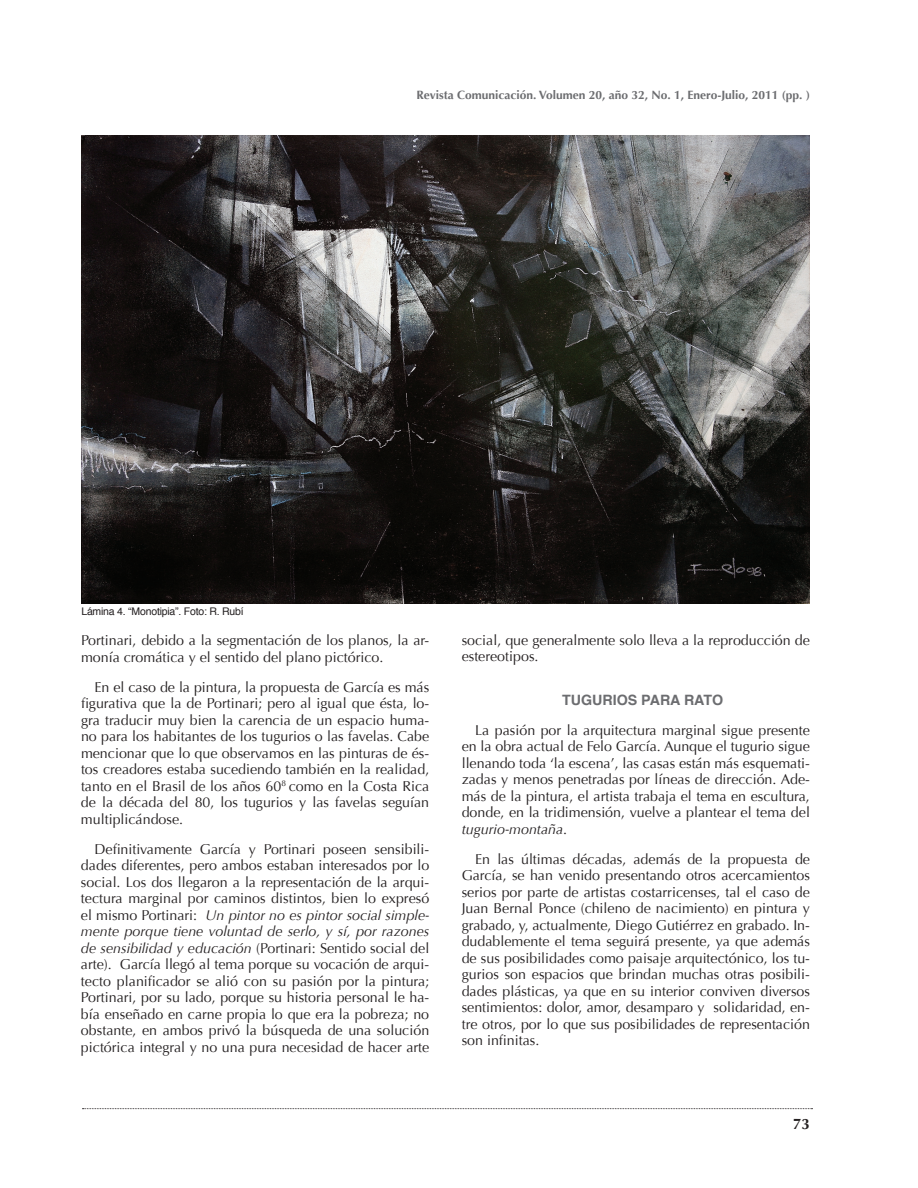
<style>
.page{position:relative;width:918px;height:1188px;background:#fff}
.page>*{position:absolute;margin:0;border:0;box-sizing:border-box;transform-origin:0 0}
.t1{font:700 15px "Optima";color:#231f20}
.t2{font:14.25px/16.5px "Optima";color:#231f20;text-align:justify}
.t3{font:700 14.25px "Helvetica";color:#6c6d70}
.t4{font:700 12px "Optima";color:#6c6d70}
.t5{font:10.5px "Helvetica";letter-spacing:-.02em;color:#231f20}
.s1{font-style:italic}
</style>
<div class="page">
<svg style="left:82px;top:1108px;width:731px;height:1px"></svg>
<img style="left:81px;top:135px;width:729px;height:469px">
<p class="t4" style="left:416px;top:88px;width:395px">Revista Comunicación. Volumen 20, año 32, No. 1, Enero-Julio, 2011 (pp. )</p>
<p class="t5" style="left:81px;top:604px;width:164px">Lámina 4. “Monotipia”. Foto: R. Rubí</p>
<p class="t2" style="left:81px;top:632px;width:350px">Portinari, debido a la segmentación de los planos, la ar&shy;monía cromática y el sentido del plano pictórico.</p>
<p class="t2" style="left:81px;top:679px;width:350px;text-indent:13px">En el caso de la pintura, la propuesta de García es más figurativa que la de Portinari; pero al igual que ésta, lo&shy;gra traducir muy bien la carencia de un espacio huma&shy;no para los habitantes de los tugurios o las favelas. Cabe mencionar que lo que observamos en las pinturas de és&shy;tos creadores estaba sucediendo también en la realidad, tanto en el Brasil de los años 60<sup>8</sup> como en la Costa Rica de la década del 80, los tugurios y las favelas seguían multiplicándose.</p>
<p class="t2" style="left:81px;top:841px;width:350px;text-indent:13px">Definitivamente García y Portinari poseen sensibili&shy;dades diferentes, pero ambos estaban interesados por lo social. Los dos llegaron a la representación de la arqui&shy;tectura marginal por caminos distintos, bien lo expresó el mismo Portinari: <span class="s1">Un pintor no es pintor social simple&shy;mente porque tiene voluntad de serlo, y sí, por razones de sensibilidad y educación</span> (Portinari: Sentido social del arte). García llegó al tema porque su vocación de arqui&shy;tecto planificador se alió con su pasión por la pintura; Portinari, por su lado, porque su historia personal le ha&shy;bía enseñado en carne propia lo que era la pobreza; no obstante, en ambos privó la búsqueda de una solución pictórica integral y no una pura necesidad de hacer arte</p>
<p class="t2" style="left:462px;top:632px;width:350px">social, que generalmente solo lleva a la reproducción de estereotipos.</p>
<p class="t3" style="left:562px;top:688px;width:162px">TUG URIOS PARA RATO</p>
<p class="t2" style="left:462px;top:722px;width:350px;text-indent:13px">La pasión por la arquitectura marginal sigue presente en la obra actual de Felo García. Aunque el tugurio sigue llenando toda ‘la escena’, las casas están más esquemati&shy;zadas y menos penetradas por líneas de dirección. Ade&shy;más de la pintura, el artista trabaja el tema en escultura, donde, en la tridimensión, vuelve a plantear el tema del <span class="s1">tugurio-montaña</span>.</p>
<p class="t2" style="left:462px;top:851px;width:350px;text-indent:13px">En las últimas décadas, además de la propuesta de García, se han venido presentando otros acercamientos serios por parte de artistas costarricenses, tal el caso de Juan Bernal Ponce (chileno de nacimiento) en pintura y grabado, y, actualmente, Diego Gutiérrez en grabado. In&shy;dudablemente el tema seguirá presente, ya que además de sus posibilidades como paisaje arquitectónico, los tu&shy;gurios son espacios que brindan muchas otras posibili&shy;dades plásticas, ya que en su interior conviven diversos sentimientos: dolor, amor, desamparo y solidaridad, en&shy;tre otros, por lo que sus posibilidades de representación son infinitas.</p>
<p class="t1" style="left:793px;top:1115px;width:18px">73</p>
</div>
